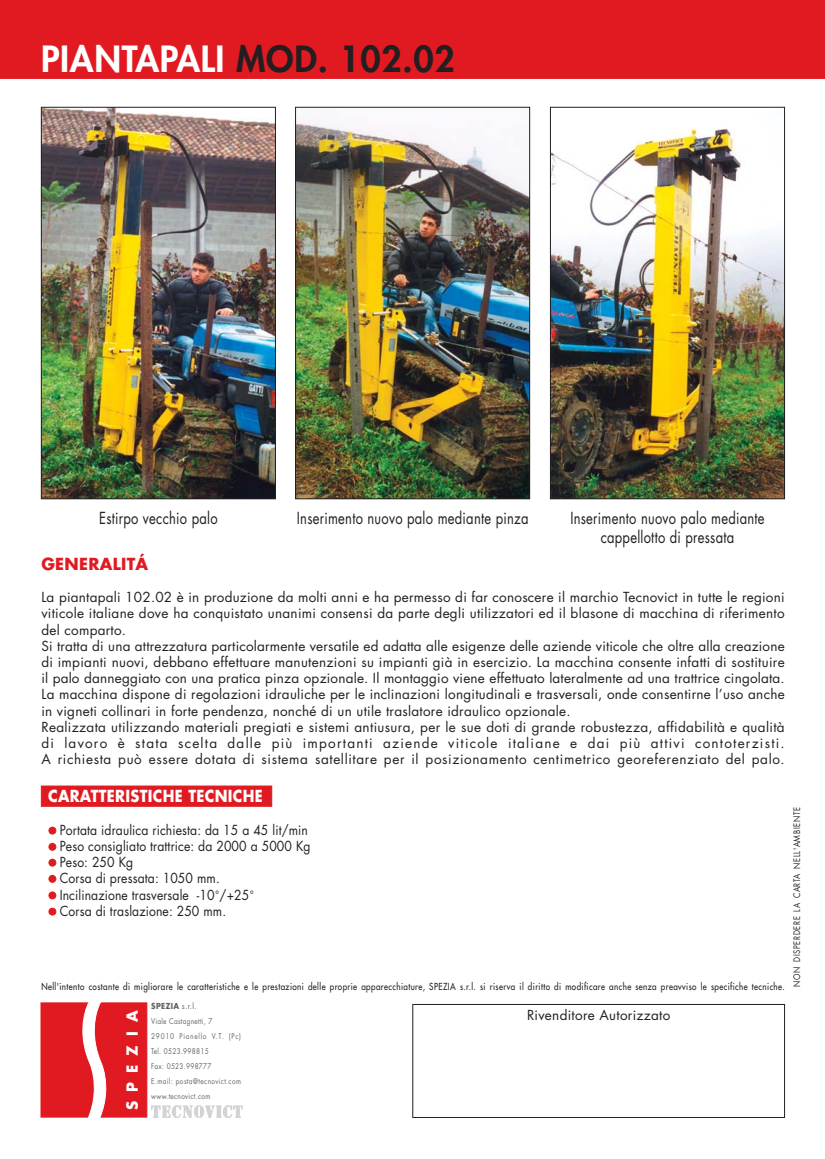
<style>
.page{position:relative;width:825px;height:1159px;background:#fff}
.page>*{position:absolute;margin:0;border:0;box-sizing:border-box;transform-origin:0 0}
.t1{font:800 35.1px "Futura";letter-spacing:.02em;color:#fff}
.t2{font:16.2px/18.9px "Futura";letter-spacing:.02em;color:#231f20;text-align:center;scale:.8 1}
.t3{font:700 16.2px "Futura";letter-spacing:.02em;color:#fff;scale:.9 1}
.t4{font:700 16.2px "Futura";letter-spacing:.02em;color:#e11a22}
.t5{font:700 15px "Futura";letter-spacing:.6em;color:#fff}
.t6{font:13.5px/16.2px "Futura";letter-spacing:.02em;color:#231f20}
.t7{font:13.5px/16.2px "Futura";letter-spacing:.02em;color:#231f20;scale:.9 1}
.t8{font:9.45px "Futura";letter-spacing:.05em;color:#231f20;scale:.85 1}
.t9{font:8.7px "Futura";letter-spacing:.085em;color:#231f20;scale:.85 1}
.t10{font:700 8.1px "Futura";letter-spacing:.04em;color:#636466;scale:.9 1}
.t11{font:7.65px/15px "Futura";letter-spacing:.04em;color:#636466;scale:.85 1}
.s1{color:#231f20}
.s2{font-weight:400}
</style>
<div class="page">
<div style="left:0;top:0;width:824px;height:79px;background:#e11a22"></div>
<div style="left:41px;top:1003px;width:106px;height:114px;background:#e11a22;border:1px solid #e11a22"></div>
<img style="left:151px;top:1106px;width:92px;height:12px">
<svg style="left:76px;top:1002px;width:37px;height:116px"></svg>
<div style="left:412px;top:1004px;width:372px;height:114px;border:1px solid #231f20"></div>
<div style="left:41px;top:786px;width:231px;height:20px;background:#e11a22"></div>
<img style="left:43px;top:109px;width:231px;height:388px">
<div style="left:41px;top:107px;width:235px;height:392px;border:1px solid #231f20"></div>
<img style="left:552px;top:128px;width:230px;height:369px">
<div style="left:550px;top:107px;width:234px;height:392px;border:1px solid #231f20"></div>
<img style="left:297px;top:120px;width:231px;height:377px">
<div style="left:295px;top:107px;width:235px;height:392px;border:1px solid #231f20"></div>
<div style="left:49px;top:827px;width:7px;height:7px;background:#e11a22;border:1px solid #e11a22;border-radius:50%"></div>
<div style="left:49px;top:843px;width:7px;height:8px;background:#e11a22;border:1px solid #e11a22;border-radius:50%"></div>
<div style="left:49px;top:859px;width:7px;height:7px;background:#e11a22;border:1px solid #e11a22;border-radius:50%"></div>
<div style="left:49px;top:875px;width:7px;height:8px;background:#e11a22;border:1px solid #e11a22;border-radius:50%"></div>
<div style="left:49px;top:892px;width:7px;height:7px;background:#e11a22;border:1px solid #e11a22;border-radius:50%"></div>
<div style="left:49px;top:908px;width:7px;height:7px;background:#e11a22;border:1px solid #e11a22;border-radius:50%"></div>
<h1 class="t1" style="left:41px;top:42px;width:415px">PIANTAPALI <span class="s1">MOD. 102.02</span></h1>
<p class="t2" style="left:99px;top:510px;width:149px">Estirpo vecchio palo</p>
<p class="t2" style="left:297px;top:510px;width:291px">Inserimento nuovo palo mediante pinza</p>
<p class="t2" style="left:570px;top:510px;width:244px">Inserimento nuovo palo mediante cappellotto di pressata</p>
<p class="t4" style="left:41px;top:556px;width:108px">GENERALITÁ</p>
<p class="t6" style="left:41px;top:590px;width:744px">La piantapali 102.02 è in produzione da molti anni e ha permesso di far conoscere il marchio Tecnovict in tutte le regioni viticole italiane dove ha conquistato unanimi consensi da parte degli utilizzatori ed il blasone di macchina di riferimento del comparto.<br>Si tratta di una attrezzatura particolarmente versatile ed adatta alle esigenze delle aziende viticole che oltre alla creazione di impianti nuovi, debbano effettuare manutenzioni su impianti già in esercizio. La macchina consente infatti di sostituire il palo danneggiato con una pratica pinza opzionale. Il montaggio viene effettuato lateralmente ad una trattrice cingolata.<br>La macchina dispone di regolazioni idrauliche per le inclinazioni longitudinali e trasversali, onde consentirne l’uso anche in vigneti collinari in forte pendenza, nonché di un utile traslatore idraulico opzionale.<br>Realizzata utilizzando materiali pregiati e sistemi antiusura, per le sue doti di grande robustezza, affidabilità e qualità di lavoro è stata scelta dalle più importanti aziende viticole italiane e dai più attivi contoterzisti.<br>A richiesta può essere dotata di sistema satellitare per il posizionamento centimetrico georeferenziato del palo.</p>
<p class="t3" style="left:48px;top:789px;width:240px">CARATTERISTICHE TECNICHE</p>
<p class="t7" style="left:60px;top:823px;width:280px">Portata idraulica richiesta: da 15 a 45 lit/min<br>Peso consigliato trattrice: da 2000 a 5000 Kg<br>Peso: 250 Kg<br>Corsa di pressata: 1050 mm.<br>Incilinazione trasversale -10 /+25<br>Corsa di traslazione: 250 mm.</p>
<p class="t8" style="left:41px;top:981px;width:875px">Nell'intento costante di migliorare le caratteristiche e le prestazioni delle proprie apparecchiature, SPEZIA s.r.l. si riserva il diritto di modificare anche senza preavviso le specifiche tecniche.</p>
<p class="t5" style="left:125px;top:1110px;width:101px;rotate:-90deg">SPEZIA</p>
<p class="t10" style="left:151px;top:1003px;width:52px">SPEZIA <span class="s2">s.r.l.</span></p>
<p class="t11" style="left:151px;top:1015px;width:107px">Viale Castagnetti, 7<br>29010 Pianello V.T. (Pc)<br>Tel. 0523.998815<br>Fax: 0523.998777<br>E.mail: posta@tecnovict.com www.tecnovict.com</p>
<p class="t6" style="left:527px;top:1008px;width:145px">Rivenditore Autorizzato</p>
<p class="t9" style="left:792px;top:987px;width:213px;rotate:-90deg">NON DISPERDERE LA CARTA NELL'AMBIENTE</p>
</div>
